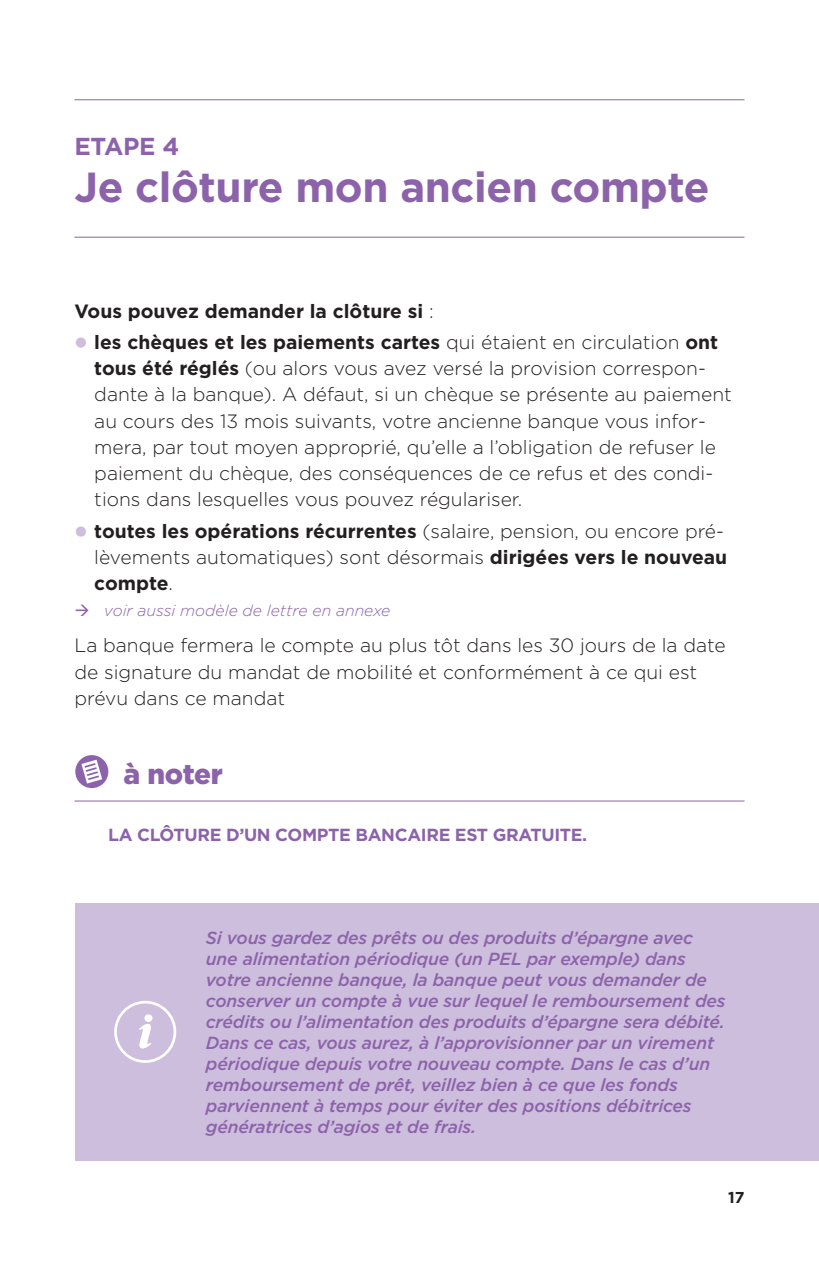
<style>
.page{position:relative;width:819px;height:1265px;background:#fff}
.page>*{position:absolute;margin:0;border:0;box-sizing:border-box;transform-origin:0 0}
.t1{font:700 42px "Gotham";letter-spacing:-.01em;color:#8c62aa}
.t2{font:900 28px "Gotham";letter-spacing:-.015em;color:#8c62aa}
.t3{font:700 24.5px "Gotham";letter-spacing:-.01em;color:#8c62aa}
.t4{font:300 19.25px/26.2px "Gotham";color:#231f20}
.t5{font:700 19.25px/31.2px "Gotham";color:#231f20}
.t6{font:italic 500 17.5px/21px "Gotham";letter-spacing:-.01em;color:#8c62aa}
.t7{font:700 17.5px "Gotham";letter-spacing:-.02em;color:#8c62aa}
.t8{font:italic 300 15.75px "Gotham";color:#8c62aa}
.t9{font:700 15.75px "Gotham";color:#231f20}
.s1{font-weight:300}
.s2{font-weight:700}
</style>
<div class="page">
<hr style="left:74px;top:99px;width:670px;height:1px;background:#8c62aa">
<hr style="left:74px;top:237px;width:670px;height:1px;background:#8c62aa">
<hr style="left:74px;top:801px;width:670px;height:1px;background:#8c62aa">
<div style="left:75px;top:755px;width:33px;height:33px;background:#8c62aa;border-radius:50%"></div>
<svg style="left:81px;top:760px;width:21px;height:24px"></svg>
<div style="left:75px;top:903px;width:744px;height:258px;background:#ccbedc"></div>
<div style="left:114px;top:1001px;width:62px;height:62px;border:3px solid #fff;border-radius:50%"></div>
<svg style="left:139px;top:1014px;width:13px;height:35px"></svg>
<p class="t3" style="left:74px;top:130px;width:106px">ETAPE 4</p>
<h1 class="t1" style="left:74px;top:159px;width:636px">Je clôture mon ancien compte</h1>
<p class="t5" style="left:94px;top:295px;width:625px;text-indent:-20px">Vous pouvez demander la clôture si <span class="s1">:<br></span>les chèques et les paiements cartes <span class="s1">qui étaient en circulation</span> ont</p>
<p class="t4" style="left:94px;top:355px;width:639px"><span class="s2">tous été réglés</span> (ou alors vous avez versé la provision correspon&shy;dante à la banque). A défaut, si un chèque se présente au paiement au cours des 13 mois suivants, votre ancienne banque vous infor&shy;mera, par tout moyen approprié, qu’elle a l’obligation de refuser le paiement du chèque, des conséquences de ce refus et des condi&shy;tions dans lesquelles vous pouvez régulariser.</p>
<p class="t4" style="left:94px;top:517px;width:634px"><span class="s2">toutes les opérations récurrentes</span> (salaire, pension, ou encore pré&shy;lèvements automatiques) sont désormais <span class="s2">dirigées vers le nouveau compte</span>.</p>
<p class="t8" style="left:104px;top:601px;width:288px">voir aussi modèle de lettre en annexe</p>
<p class="t4" style="left:74px;top:632px;width:652px">La banque fermera le compte au plus tôt dans les 30 jours de la date de signature du mandat de mobilité et conformément à ce qui est prévu dans ce mandat</p>
<h2 class="t2" style="left:123px;top:754px;width:101px">à noter</h2>
<p class="t7" style="left:108px;top:823px;width:480px">LA CLÔTURE D’UN COMPTE BANCAIRE EST GRATUITE.</p>
<p class="t6" style="left:206px;top:927px;width:521px">Si vous gardez des prêts ou des produits d’épargne avec une alimentation périodique (un PEL par exemple) dans votre ancienne banque, la banque peut vous demander de conserver un compte à vue sur lequel le remboursement des crédits ou l’alimentation des produits d’épargne sera débité.<br>Dans ce cas, vous aurez, à l’approvisionner par un virement périodique depuis votre nouveau compte. Dans le cas d’un remboursement de prêt, veillez bien à ce que les fonds parviennent à temps pour éviter des positions débitrices génératrices d’agios et de frais.</p>
<p class="t9" style="left:728px;top:1187px;width:18px">17</p>
</div>
